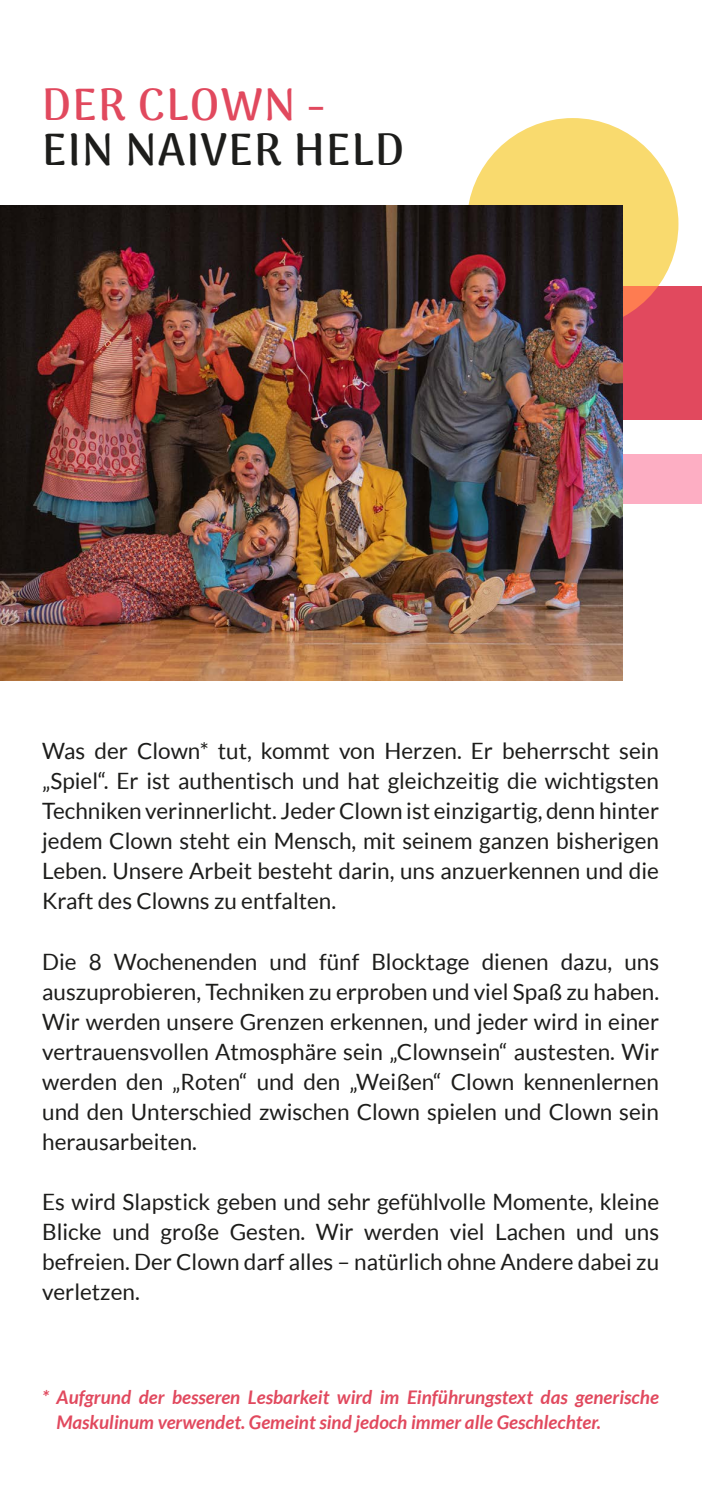
<style>
.page{position:relative;width:702px;height:1489px;background:#fff}
.page>*{position:absolute;margin:0;border:0;box-sizing:border-box;transform-origin:0 0}
.t1{font:700 45px "Arima Koshi";letter-spacing:.025em;color:#1d1d1b}
.t2{font:700 45px "Arima Koshi";letter-spacing:.025em;color:#e1495e}
.t3{font:22.5px/30px "Lato";color:#1d1d1b;text-align:justify}
.t4{font:italic 700 18.75px "Lato";color:#e1495e}
</style>
<div class="page">
<div style="left:170px;top:286px;width:532px;height:134px;background:#e1495e"></div>
<div style="left:384px;top:454px;width:318px;height:49px;background:#fdaec3"></div>
<div style="left:467px;top:118px;width:211px;height:212px;background:#f9da6e;border-radius:50%"></div>
<img style="left:0;top:206px;width:622px;height:474px">
<p class="t2" style="left:42px;top:78px;width:284px">DER CLOWN -</p>
<p class="t1" style="left:42px;top:123px;width:363px">EIN NAIVER HELD</p>
<p class="t3" style="left:42px;top:736px;width:618px">Was der Clown* tut, kommt von Herzen. Er beherrscht sein „Spiel“. Er ist authentisch und hat gleichzeitig die wichtigsten Techniken verinnerlicht. Jeder Clown ist einzigartig, denn hinter jedem Clown steht ein Mensch, mit seinem ganzen bisherigen Leben. Unsere Arbeit besteht darin, uns anzuerkennen und die Kraft des Clowns zu entfalten.</p>
<p class="t3" style="left:42px;top:946px;width:618px">Die 8 Wochenenden und fünf Blocktage dienen dazu, uns auszuprobieren, Techniken zu erproben und viel Spaß zu haben.<br>Wir werden unsere Grenzen erkennen, und jeder wird in einer vertrauensvollen Atmosphäre sein „Clownsein“ austesten. Wir werden den „Roten“ und den „Weißen“ Clown kennenlernen und den Unterschied zwischen Clown spielen und Clown sein herausarbeiten.</p>
<p class="t3" style="left:42px;top:1186px;width:618px">Es wird Slapstick geben und sehr gefühlvolle Momente, kleine Blicke und große Gesten. Wir werden viel Lachen und uns befreien. Der Clown darf alles – natürlich ohne Andere dabei zu verletzen.</p>
<p class="t4" style="left:42px;top:1386px;width:618px">* Aufgrund der besseren Lesbarkeit wird im Einführungstext das generische</p>
<p class="t4" style="left:56px;top:1411px;width:546px">Maskulinum verwendet. Gemeint sind jedoch immer alle Geschlechter.</p>
</div>
